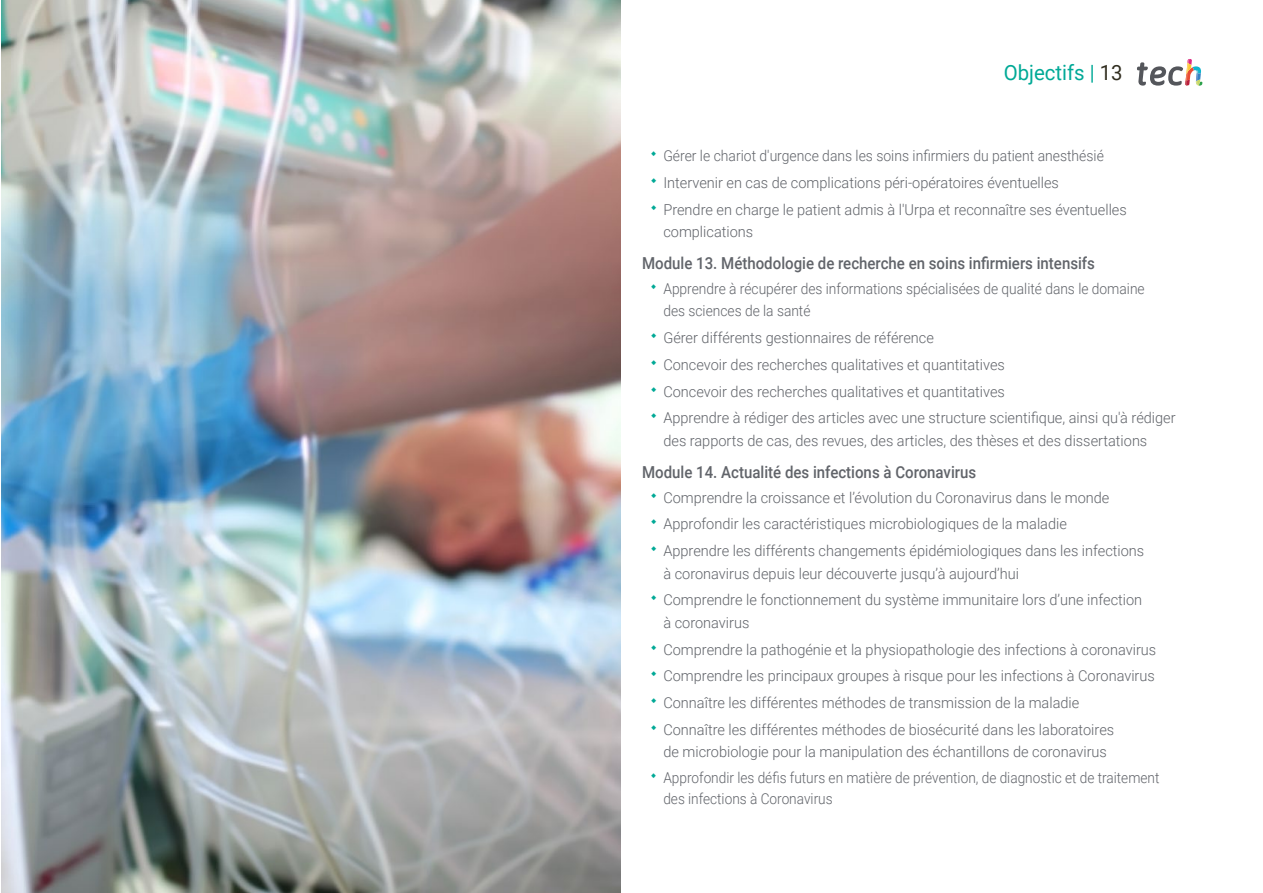
<style>
.page{position:relative;width:1263px;height:893px;background:#fff}
.page>*{position:absolute;margin:0;border:0;box-sizing:border-box;transform-origin:0 0}
.t1{font:21px "Roboto";color:#00a996}
.t2{font:500 16.5px "Roboto";color:#61646a;scale:.91 1}
.t3{font:300 15px/26.7px "Roboto";color:#61646a}
.t4{font:300 15px/26.7px "Roboto";color:#61646a;scale:.93 1}
.t5{font:300 15px/22.5px "Roboto";color:#61646a;scale:.92 1}
.t6{font:300 15px "Roboto";color:#61646a;scale:.91 1}
.s1{color:#00a997}
.s2{color:#312e20}
</style>
<div class="page">
<svg style="left:1137px;top:59px;width:65px;height:27px"></svg>
<img style="left:1px;top:0;width:620px;height:893px">
<h1 class="t1" style="left:1004px;top:57px;width:120px">Objec<span class="s1">tifs |</span> <span class="s2">13</span></h1>
<p class="t4" style="left:663px;top:142px;width:500px">Gérer le chariot d'urgence dans les soins infirmiers du patient anesthésié<br>Intervenir en cas de complications péri-opératoires éventuelles<br>Prendre en charge le patient admis à l'Urpa et reconnaître ses éventuelles</p>
<p class="t3" style="left:663px;top:218px;width:91px">complications</p>
<p class="t2" style="left:642px;top:252px;width:499px">Module 13. Méthodologie de recherche en soins infirmiers intensifs</p>
<p class="t5" style="left:663px;top:277px;width:525px">Apprendre à récupérer des informations spécialisées de qualité dans le domaine des sciences de la santé</p>
<p class="t3" style="left:663px;top:324px;width:514px">Gérer différents gestionnaires de référence<br>Concevoir des recherches qualitatives et quantitatives<br>Concevoir des recherches qualitatives et quantitatives<br>Apprendre à rédiger des articles avec une structure scientifique, ainsi qu'à rédiger</p>
<p class="t3" style="left:663px;top:427px;width:485px">des rapports de cas, des revues, des articles, des thèses et des dissertations</p>
<p class="t2" style="left:642px;top:460px;width:369px">Module 14. Actualité des infections à Coronavirus</p>
<p class="t3" style="left:663px;top:483px;width:482px">Comprendre la croissance et l’évolution du Coronavirus dans le monde<br>Approfondir les caractéristiques microbiologiques de la maladie<br>Apprendre les différents changements épidémiologiques dans les infections</p>
<p class="t3" style="left:663px;top:559px;width:480px">à coronavirus depuis leur découverte jusqu’à aujourd’hui<br>Comprendre le fonctionnement du système immunitaire lors d’une infection</p>
<p class="t3" style="left:663px;top:609px;width:494px">à coronavirus<br>Comprendre la pathogénie et la physiopathologie des infections à coronavirus Comprendre les principaux groupes à risque pour les infections à Coronavirus Connaître les différentes méthodes de transmission de la maladie<br>Connaître les différentes méthodes de biosécurité dans les laboratoires</p>
<p class="t3" style="left:663px;top:739px;width:497px;line-height:25.2px">de microbiologie pour la manipulation des échantillons de coronavirus<br>Approfondir les défis futurs en matière de prévention, de diagnostic et de traitement</p>
<p class="t6" style="left:663px;top:788px;width:187px">des infections à Coronavirus</p>
</div>
